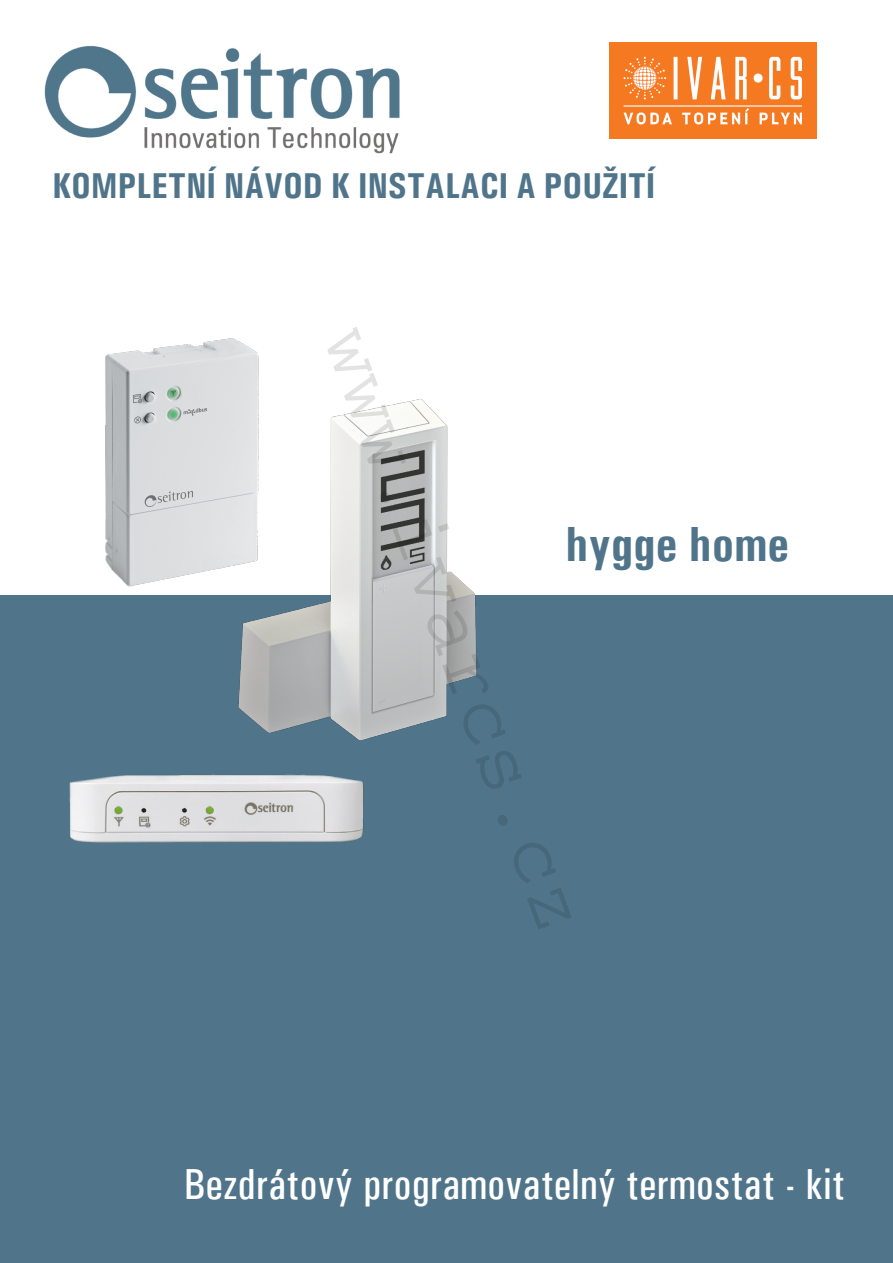
<style>
.page{position:relative;width:893px;height:1263px;background:#fff}
.page>*{position:absolute;margin:0;border:0;box-sizing:border-box;transform-origin:0 0}
.t1{font:700 condensed 49.5px "Univers";letter-spacing:.01em;color:#50758b}
.t2{font:500 condensed 43.5px "Univers";letter-spacing:.01em;color:#fff}
.t3{font:700 condensed 36px "Univers";color:#50758b}
</style>
<div class="page">
<img style="left:44px;top:46px;width:356px;height:108px">
<div style="left:0;top:595px;width:893px;height:668px;background:#50758b"></div>
<img style="left:238px;top:398px;width:239px;height:343px">
<img style="left:69px;top:774px;width:295px;height:69px">
<img style="left:105px;top:338px;width:159px;height:257px">
<img style="left:609px;top:42px;width:207px;height:97px">
<p class="t3" style="left:52px;top:164px;width:605px">KOMPLETNÍ NÁVOD K INSTALACI A POUŽITÍ</p>
<p class="t1" style="left:566px;top:514px;width:225px">hygge home</p>
<p class="t2" style="left:184px;top:1159px;width:663px">Bezdrátový programovatelný termostat - kit</p>
</div>
